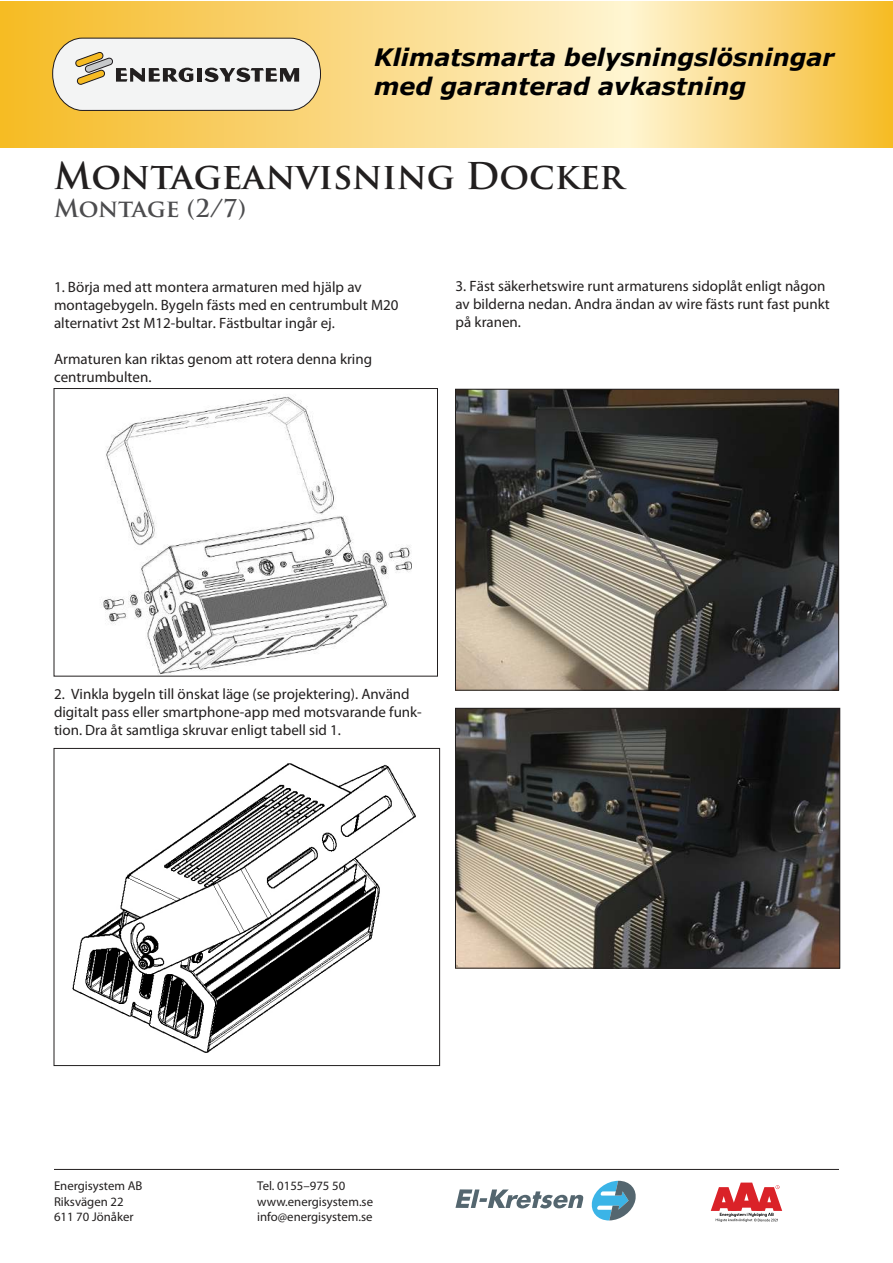
<style>
.page{position:relative;width:893px;height:1263px;background:#fff}
.page>*{position:absolute;margin:0;border:0;box-sizing:border-box;transform-origin:0 0}
.t1{font:700 36px "Trajan Pro";color:#221f1f}
.t2{font:italic 700 24px/28.8px "Verdana";color:#000}
.t3{font:700 24px "Trajan Pro";letter-spacing:-.005em;color:#4c4c4e}
.t4{font:15px/18px "Myriad Pro";color:#221f1f}
.t5{font:12.75px/15.3px "Myriad Pro";color:#221f1f}
</style>
<div class="page">
<img style="left:0;top:1px;width:893px;height:146px">
<svg style="left:52px;top:38px;width:269px;height:73px"></svg>
<hr style="left:54px;top:1169px;width:785px;height:1px;background:#221f1f">
<svg style="left:591px;top:1181px;width:45px;height:39px"></svg>
<svg style="left:455px;top:1189px;width:128px;height:19px"></svg>
<img style="left:101px;top:395px;width:311px;height:279px">
<div style="left:54px;top:388px;width:384px;height:288px;border:1px solid #221f1f"></div>
<img style="left:72px;top:763px;width:344px;height:290px">
<div style="left:54px;top:748px;width:386px;height:318px;border:1px solid #221f1f"></div>
<img style="left:457px;top:391px;width:380px;height:298px">
<div style="left:455px;top:389px;width:384px;height:302px;border:1px solid #221f1f"></div>
<img style="left:457px;top:710px;width:381px;height:256px">
<div style="left:455px;top:708px;width:385px;height:260px;border:1px solid #221f1f"></div>
<svg style="left:711px;top:1182px;width:71px;height:40px"></svg>
<h2 class="t2" style="left:374px;top:45px;width:462px">Klimatsmarta belysningslösningar med garanterad avkastning</h2>
<h1 class="t1" style="left:54px;top:158px;width:572px">Montageanvisning Docker</h1>
<h2 class="t3" style="left:54px;top:197px;width:194px">Montage (2/7)</h2>
<p class="t4" style="left:54px;top:278px;width:346px">1. Börja med att montera armaturen med hjälp av montagebygeln. Bygeln fästs med en centrumbult M20 alternativt 2st M12-bultar. Fästbultar ingår ej.</p>
<p class="t4" style="left:54px;top:350px;width:320px">Armaturen kan riktas genom att rotera denna kring centrumbulten.</p>
<p class="t4" style="left:455px;top:278px;width:376px">3. Fäst säkerhetswire runt armaturens sidoplåt enligt någon av bilderna nedan. Andra ändan av wire fästs runt fast punkt på kranen.</p>
<p class="t4" style="left:54px;top:685px;width:369px">2. Vinkla bygeln till önskat läge (se projektering). Använd digitalt pass eller smartphone-app med motsvarande funk&shy;tion. Dra åt samtliga skruvar enligt tabell sid 1.</p>
<p class="t5" style="left:54px;top:1179px;width:90px">Energisystem AB<br>Riksvägen 22<br>611 70 Jönåker</p>
<p class="t5" style="left:257px;top:1179px;width:117px">Tel. 0155–975 50 www.energisystem.se info@energisystem.se</p>
</div>
